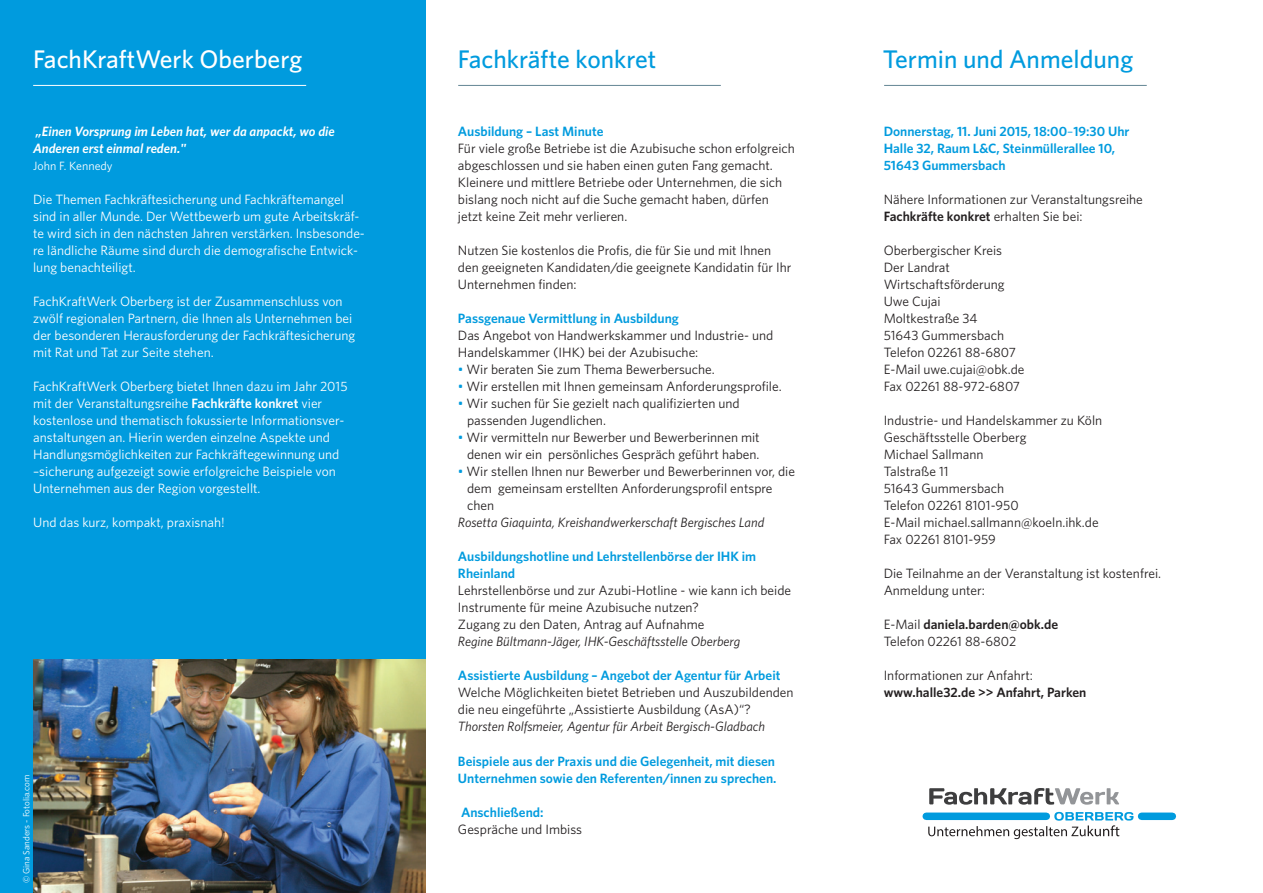
<style>
.page{position:relative;width:1263px;height:893px;background:#fff}
.page>*{position:absolute;margin:0;border:0;box-sizing:border-box;transform-origin:0 0}
.t1{font:500 25.5px "Whitney";color:#009bde}
.t2{font:500 25.5px "Whitney";color:#fff}
.t3{font:13.5px/17px "Whitney";color:#231f20}
.t4{font:13.5px/17px "Whitney";color:#fff}
.t5{font:600 13.5px/17px "Whitney";color:#009bde}
.t6{font:italic 13.5px "Whitney";color:#231f20}
.t7{font:italic 600 13.5px/17px "Whitney";color:#fff}
.t8{font:600 13.5px "Whitney";color:#231f20}
.t9{font:12px "Whitney";color:#fff}
.t10{font:9px "Whitney";color:#fff}
.s1{font-weight:600}
.s2{color:#009bde}
.s3{font-weight:400}
</style>
<div class="page">
<div style="left:0;top:0;width:425px;height:893px;background:#009bde"></div>
<hr style="left:33px;top:85px;width:273px;height:1px;background:#fff">
<hr style="left:458px;top:85px;width:263px;height:1px;background:#638594">
<hr style="left:884px;top:85px;width:263px;height:1px;background:#638594">
<svg style="left:929px;top:788px;width:190px;height:17px"></svg>
<svg style="left:928px;top:812px;width:205px;height:27px"></svg>
<div style="left:926px;top:812px;width:120px;height:8px;background:#009bde"></div>
<div style="left:1141px;top:812px;width:31px;height:8px;background:#009bde"></div>
<img style="left:33px;top:660px;width:392px;height:233px">
<h1 class="t2" style="left:33px;top:44px;width:271px">FachKraftWerk Oberberg</h1>
<h1 class="t1" style="left:458px;top:44px;width:200px">Fachkräfte konkret</h1>
<p class="t7" style="left:33px;top:123px;width:303px">„Einen Vorsprung im Leben hat, wer da anpackt, wo die<br>Anderen erst einmal reden."</p>
<p class="t9" style="left:33px;top:159px;width:81px">John F. Kennedy</p>
<p class="t4" style="left:33px;top:191px;width:333px">Die Themen Fachkräftesicherung und Fachkräftemangel sind in aller Munde. Der Wettbewerb um gute Arbeitskräf&shy;te wird sich in den nächsten Jahren verstärken. Insbesonde&shy;re ländliche Räume sind durch die demografische Entwick&shy;lung benachteiligt.</p>
<p class="t4" style="left:33px;top:293px;width:324px">FachKraftWerk Oberberg ist der Zusammenschluss von zwölf regionalen Partnern, die Ihnen als Unternehmen bei der besonderen Herausforderung der Fachkräftesicherung mit Rat und Tat zur Seite stehen.</p>
<p class="t4" style="left:33px;top:378px;width:316px">FachKraftWerk Oberberg bietet Ihnen dazu im Jahr 2015 mit der Veranstaltungsreihe <span class="s1">Fachkräfte konkret</span> vier kostenlose und thematisch fokussierte Informationsver&shy;anstaltungen an. Hierin werden einzelne Aspekte und Handlungsmöglichkeiten zur Fachkräftegewinnung und –sicherung aufgezeigt sowie erfolgreiche Beispiele von Unternehmen aus der Region vorgestellt.</p>
<p class="t4" style="left:33px;top:514px;width:193px">Und das kurz, kompakt, praxisnah!</p>
<p class="t10" style="left:21px;top:883px;width:110px;rotate:-90deg">© Gina Sanders - Fotolia.com</p>
<p class="t5" style="left:458px;top:123px;width:147px">Ausbildung – Last Minute</p>
<p class="t3" style="left:458px;top:140px;width:338px">Für viele große Betriebe ist die Azubisuche schon erfolgreich abgeschlossen und sie haben einen guten Fang gemacht.<br>Kleinere und mittlere Betriebe oder Unternehmen, die sich bislang noch nicht auf die Suche gemacht haben, dürfen jetzt keine Zeit mehr verlieren.</p>
<p class="t3" style="left:458px;top:242px;width:335px">Nutzen Sie kostenlos die Profis, die für Sie und mit Ihnen den geeigneten Kandidaten/die geeignete Kandidatin für Ihr<br>Unternehmen finden:</p>
<p class="t5" style="left:458px;top:310px;width:222px">Passgenaue Vermittlung in Ausbildung</p>
<p class="t3" style="left:458px;top:327px;width:317px">Das Angebot von Handwerkskammer und Industrie- und<br>Handelskammer (IHK) bei der Azubisuche:</p>
<p class="t3" style="left:458px;top:361px;width:258px"><span class="s2">•</span> Wir beraten Sie zum Thema Bewerbersuche.</p>
<p class="t3" style="left:458px;top:378px;width:325px"><span class="s2">•</span> Wir erstellen mit Ihnen gemeinsam Anforderungsprofile.</p>
<p class="t3" style="left:467px;top:395px;width:274px;text-indent:-9px"><span class="s2">•</span> Wir suchen für Sie gezielt nach qualifizierten und passenden Jugendlichen.</p>
<p class="t3" style="left:458px;top:429px;width:303px;text-align:right"><span class="s2">•</span> Wir vermitteln nur Bewerber und Bewerberinnen mit denen wir ein persönliches Gespräch geführt haben.</p>
<p class="t3" style="left:467px;top:463px;width:329px;text-indent:-9px"><span class="s2">•</span> Wir stellen Ihnen nur Bewerber und Bewerberinnen vor, die dem gemeinsam erstellten Anforderungsprofil entspre chen</p>
<p class="t6" style="left:458px;top:514px;width:308px">Rosetta Giaquinta, Kreishandwerkerschaft Bergisches Land</p>
<p class="t5" style="left:458px;top:548px;width:300px">Ausbildungshotline und Lehrstellenbörse der IHK im<br>Rheinland</p>
<p class="t3" style="left:458px;top:582px;width:335px">Lehrstellenbörse und zur Azubi-Hotline - wie kann ich beide<br>Instrumente für meine Azubisuche nutzen?<br>Zugang zu den Daten, Antrag auf Aufnahme</p>
<p class="t6" style="left:458px;top:633px;width:284px">Regine Bültmann-Jäger, IHK-Geschäftsstelle Oberberg</p>
<p class="t5" style="left:458px;top:667px;width:324px">Assistierte Ausbildung – Angebot der Agentur für Arbeit</p>
<p class="t3" style="left:458px;top:684px;width:337px">Welche Möglichkeiten bietet Betrieben und Auszubildenden die neu eingeführte „Assistierte Ausbildung (AsA)“?</p>
<p class="t6" style="left:458px;top:718px;width:309px">Thorsten Rolfsmeier, Agentur für Arbeit Bergisch-Gladbach</p>
<p class="t5" style="left:458px;top:752px;width:320px">Beispiele aus der Praxis und die Gelegenheit, mit diesen<br>Unternehmen sowie den Referenten/innen zu sprechen.</p>
<p class="t5" style="left:461px;top:803px;width:84px">Anschließend:</p>
<p class="t3" style="left:458px;top:820px;width:126px">Gespräche und Imbiss</p>
<h1 class="t1" style="left:883px;top:44px;width:252px">Termin und Anmeldung</h1>
<p class="t5" style="left:884px;top:123px;width:247px">Donnerstag, 11. Juni 2015, 18:00<span class="s3">–</span>19:30 Uhr<br>Halle 32, Raum L&amp;C, Steinmüllerallee 10,<br>51643 Gummersbach</p>
<p class="t3" style="left:884px;top:191px;width:261px">Nähere Informationen zur Veranstaltungsreihe<br><span class="s1">Fachkräfte konkret</span> erhalten Sie bei:</p>
<p class="t3" style="left:884px;top:242px;width:142px">Oberbergischer Kreis<br>Der Landrat<br>Wirtschaftsförderung<br>Uwe Cujai<br>Moltkestraße 34<br>51643 Gummersbach<br>Telefon 02261 88-6807<br>E-Mail uwe.cujai@obk.de<br>Fax 02261 88-972-6807</p>
<p class="t3" style="left:884px;top:412px;width:220px">Industrie- und Handelskammer zu Köln<br>Geschäftsstelle Oberberg<br>Michael Sallmann<br>Talstraße 11<br>51643 Gummersbach<br>Telefon 02261 8101-950<br>E-Mail michael.sallmann@koeln.ihk.de<br>Fax 02261 8101-959</p>
<p class="t3" style="left:884px;top:565px;width:279px">Die Teilnahme an der Veranstaltung ist kostenfrei.<br>Anmeldung unter:</p>
<p class="t3" style="left:884px;top:616px;width:176px">E-Mail <span class="s1">daniela.barden@obk.de<br></span>Telefon 02261 88-6802</p>
<p class="t3" style="left:884px;top:667px;width:151px">Informationen zur Anfahrt:</p>
<p class="t8" style="left:884px;top:684px;width:204px">www.halle32.de &gt;&gt; Anfahrt, Parken</p>
</div>
